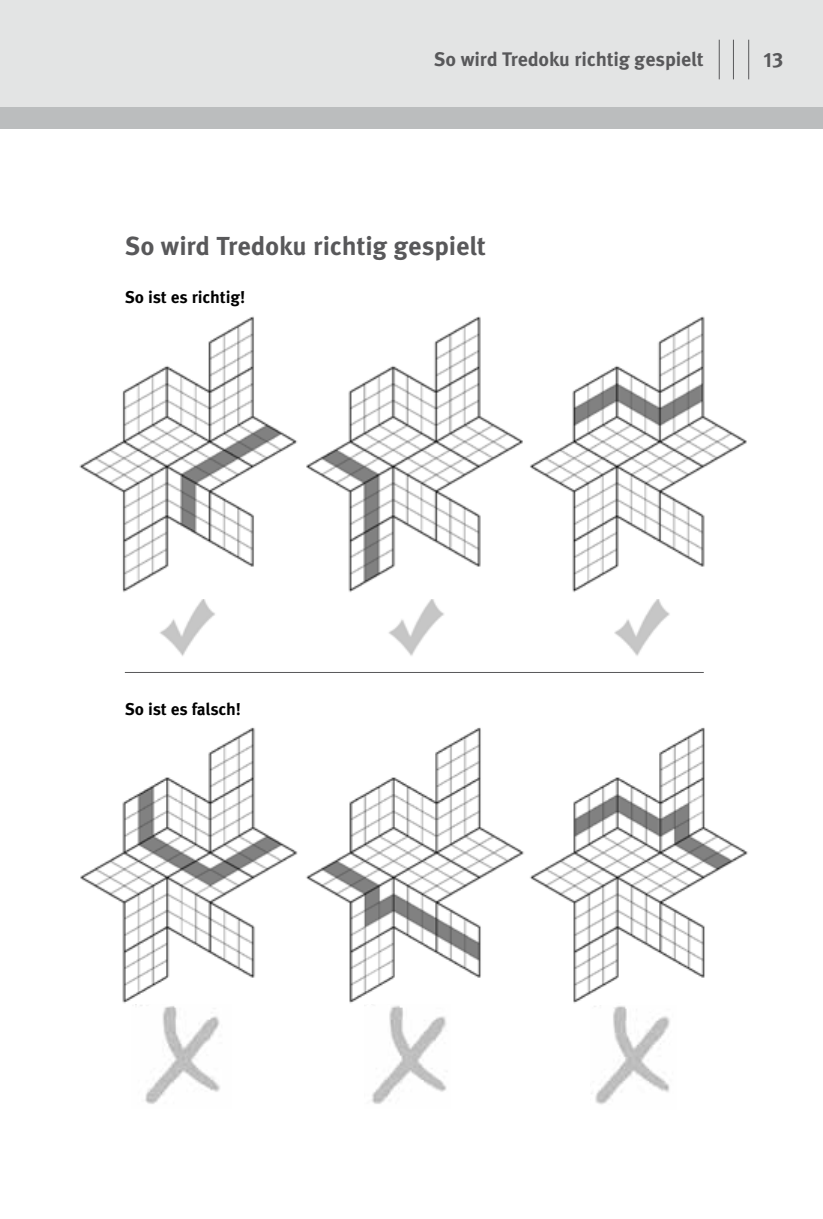
<style>
.page{position:relative;width:823px;height:1219px;background:#fff}
.page>*{position:absolute;margin:0;border:0;box-sizing:border-box;transform-origin:0 0}
._01_02_UebS_2{font:700 26px "Meta Pro";letter-spacing:-.005em;color:#58585a}
.t1{font:700 20.8px "Meta Pro";color:#58585a}
._08_08_Kolumnentitel{font:700 19.6px "Meta Pro";letter-spacing:-.01em;color:#58585a}
._06_02_Bildunterschr{font:700 17px "Meta Pro";letter-spacing:-.005em;color:#000}
</style>
<div class="page">
<img style="left:160px;top:599px;width:510px;height:57px">
<img style="left:79px;top:316px;width:668px;height:277px">
<img style="left:135px;top:1004px;width:85px;height:100px">
<img style="left:371px;top:1005px;width:76px;height:99px">
<img style="left:591px;top:1006px;width:79px;height:99px">
<img style="left:80px;top:727px;width:668px;height:277px">
<div style="left:0;top:0;width:822px;height:113px;background:#e3e4e4"></div>
<div style="left:0;top:108px;width:822px;height:21px;background:#bbbdbe"></div>
<hr style="left:747px;top:40px;width:1px;height:39px;background:#58585a">
<hr style="left:732px;top:40px;width:1px;height:39px;background:#58585a">
<hr style="left:718px;top:40px;width:1px;height:39px;background:#58585a">
<hr style="left:125px;top:672px;width:578px;height:1px;background:#58585a">
<p class="_08_08_Kolumnentitel" style="left:433px;top:47px;width:271px">So wird Tredoku richtig gespielt</p>
<p class="t1" style="left:763px;top:46px;width:21px">13</p>
<p class="_01_02_UebS_2" style="left:125px;top:230px;width:362px">So wird Tredoku richtig gespielt</p>
<p class="_06_02_Bildunterschr" style="left:125px;top:286px;width:122px">So ist es richtig!</p>
<p class="_06_02_Bildunterschr" style="left:125px;top:698px;width:118px">So ist es falsch!</p>
</div>
